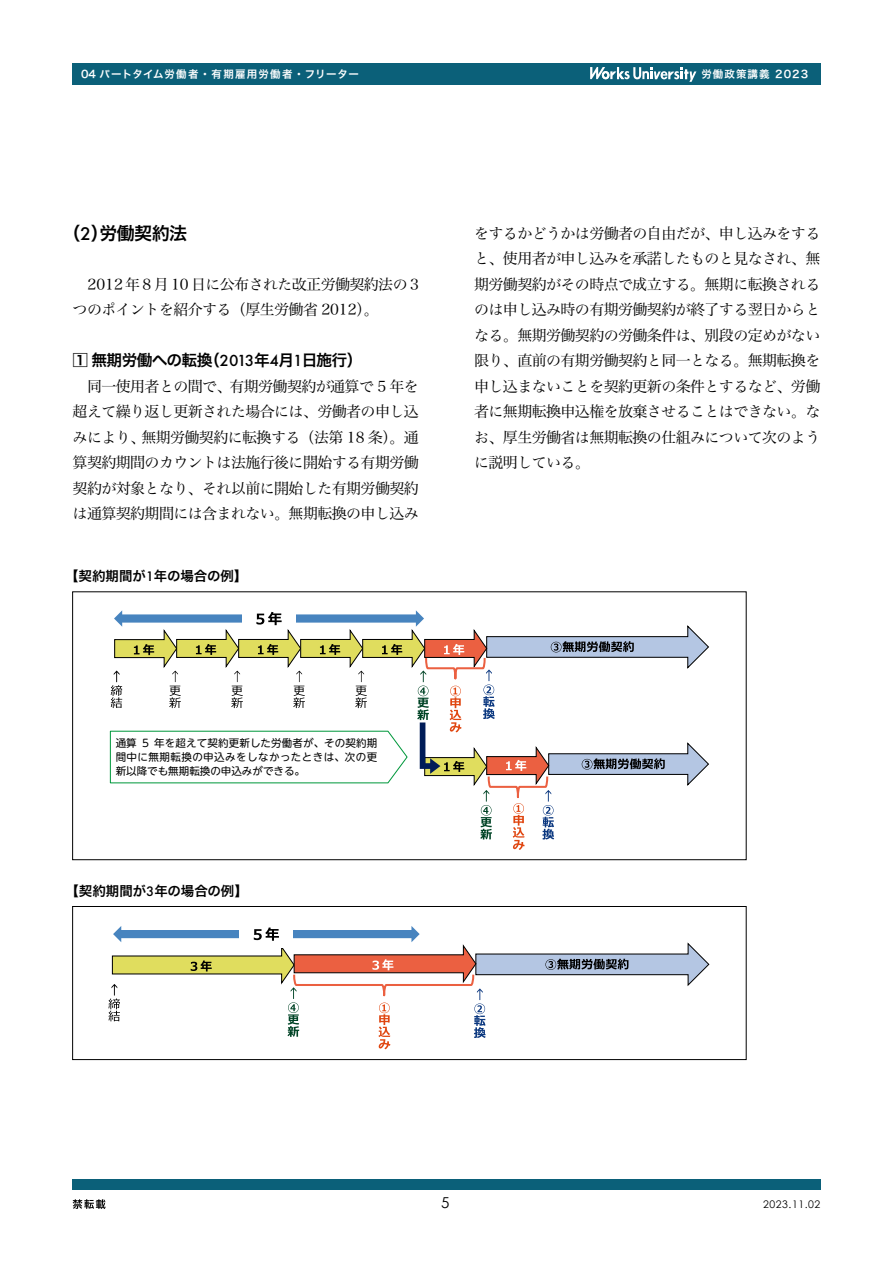
<style>
.page{position:relative;width:893px;height:1263px;background:#fff}
.page>*{position:absolute;margin:0;border:0;box-sizing:border-box;transform-origin:0 0}
.t1{font:18px "Hira Kaku Pro W6";letter-spacing:-.035em;color:#000}
.t2{font:15.75px "Hira Kaku Pro W6";letter-spacing:-.04em;color:#000}
.t3{font:15px/25.5px "Hira Min Pro W3";letter-spacing:-.04em;color:#000;text-align:justify}
.t4{font:15px "Century Gothic";color:#000}
.t5{font:13.5px "Hira Kaku Pro W6";letter-spacing:-.01em;color:#000}
.t6{font:10.5px/14.4px "UD Shin M Go Pro";letter-spacing:.04em;color:#000;text-align:justify}
.t7{font:10.5px "Hira Kaku Pro W6";letter-spacing:.1em;color:#fff}
.t8{font:10.5px "Century Gothic";letter-spacing:.05em;color:#000}
.s1{font-family:"Futura PT";font-weight:500;font-size:19.05px}
.s2{font-family:"Futura PT";font-weight:500;font-size:16.65px}
.s3{font-family:"Futura PT";font-weight:500;font-size:14.25px}
</style>
<div class="page">
<div style="left:73px;top:64px;width:748px;height:21px;background:#0b6079"></div>
<svg style="left:590px;top:67px;width:106px;height:15px"></svg>
<div style="left:72px;top:1179px;width:749px;height:11px;background:#0b6079"></div>
<svg style="left:73px;top:1199px;width:33px;height:10px"></svg>
<svg style="left:109px;top:610px;width:600px;height:240px"></svg>
<div style="left:72px;top:591px;width:675px;height:269px;border:1px solid #000"></div>
<svg style="left:108px;top:926px;width:602px;height:123px"></svg>
<div style="left:72px;top:906px;width:675px;height:154px;border:1px solid #000"></div>
<p class="t7" style="left:81px;top:65px;width:279px">04 パートタイム労働者・有期雇用労働者・フリーター</p>
<p class="t7" style="left:701px;top:65px;width:108px">労働政策講義 2023</p>
<p class="t1" style="left:62px;top:217px;width:126px">（<span class="s1">2</span>）労働契約法</p>
<p class="t3" style="left:73px;top:270px;width:348px;text-indent:15px">2012 年 8 月 10 日に公布された改正労働契約法の 3つのポイントを紹介する（厚生労働省 2012）。</p>
<p class="t2" style="left:73px;top:346px;width:291px">1 無期労働への転換（<span class="s2">2013</span>年<span class="s2">4</span>月<span class="s2">1</span>日施行）</p>
<p class="t3" style="left:73px;top:372px;width:348px;text-indent:14px">同一使用者との間で、有期労働契約が通算で 5 年を超えて繰り返し更新された場合には、労働者の申し込みにより、無期労働契約に転換する（法第 18 条）。通算契約期間のカウントは法施行後に開始する有期労働契約が対象となり、それ以前に開始した有期労働契約は通算契約期間には含まれない。無期転換の申し込み</p>
<p class="t5" style="left:65px;top:564px;width:184px">【契約期間が<span class="s3">1</span>年の場合の例】</p>
<p class="t3" style="left:474px;top:219px;width:348px">をするかどうかは労働者の自由だが、申し込みをすると、使用者が申し込みを承諾したものと見なされ、無期労働契約がその時点で成立する。無期に転換されるのは申し込み時の有期労働契約が終了する翌日からとなる。無期労働契約の労働条件は、別段の定めがない限り、直前の有期労働契約と同一となる。無期転換を申し込まないことを契約更新の条件とするなど、労働者に無期転換申込権を放棄させることはできない。なお、厚生労働省は無期転換の仕組みについて次のように説明している。</p>
<p class="t6" style="left:116px;top:735px;width:263px">通算 5 年を超えて契約更新した労働者が、その契約期間中に無期転換の申込みをしなかったときは、次の更新以降でも無期転換の申込みができる。</p>
<p class="t5" style="left:65px;top:878px;width:184px">【契約期間が<span class="s3">3</span>年の場合の例】</p>
<p class="t4" style="left:441px;top:1192px;width:10px">5</p>
<p class="t8" style="left:763px;top:1197px;width:59px">2023.11.02</p>
</div>
